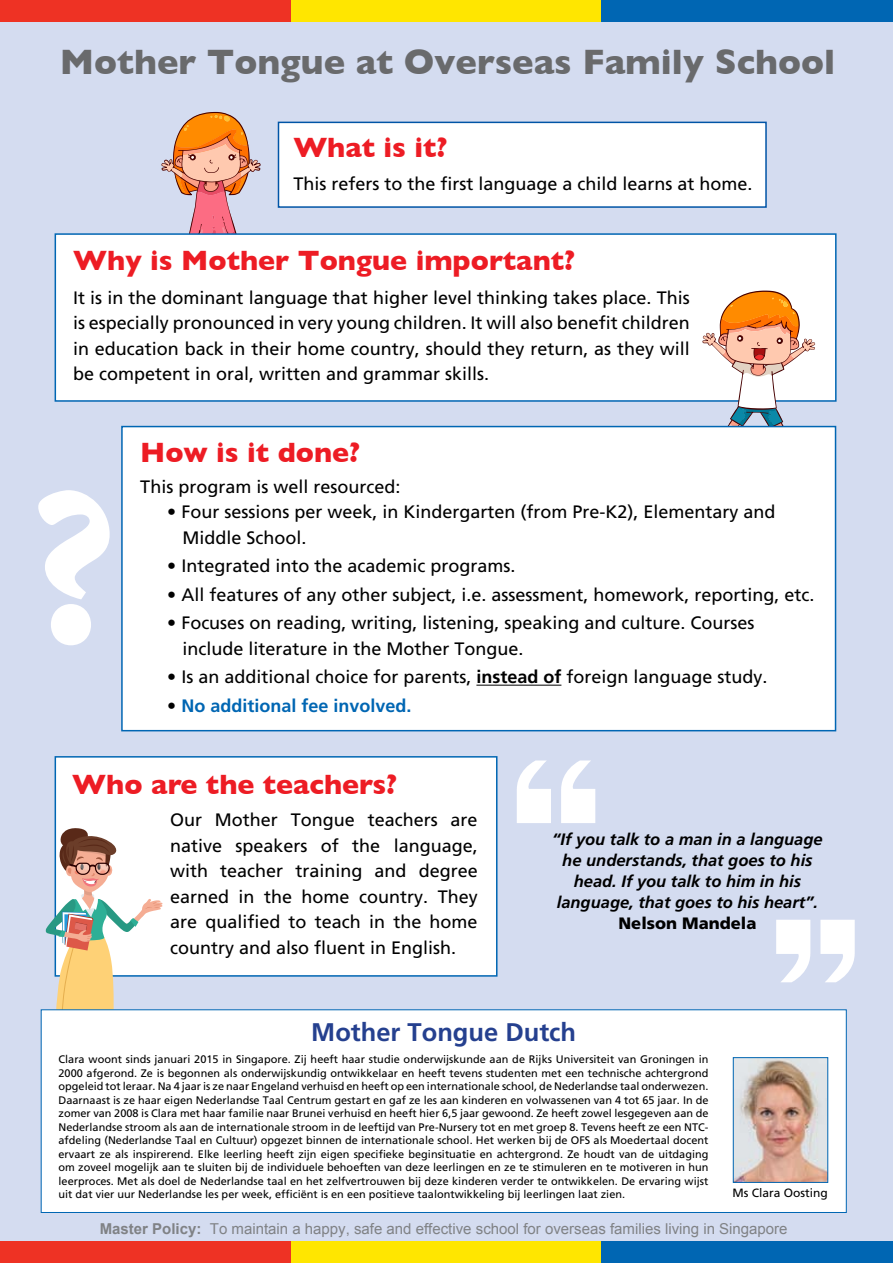
<style>
.page{position:relative;width:893px;height:1263px;background:#fff}
.page>*{position:absolute;margin:0;border:0;box-sizing:border-box;transform-origin:0 0}
.t1{font:700 36px "Gill Sans";color:#696a6c}
.t2{font:700 28.5px "Gill Sans";color:#ed1c24}
.t3{font:700 25.5px "Frutiger";color:#25408f}
.t4{font:18px/25.5px "Frutiger";color:#000;text-align:justify}
.t5{font:700 18px "Frutiger";color:#0066b3}
.t6{font:italic 700 16.5px/21px "Frutiger";color:#000;text-align:center}
.t7{font:900 16.5px "Frutiger";color:#000}
.t8{font:15px "Arial";color:#808285}
.t9{font:12px "Frutiger";color:#000}
.t10{font:10.95px/13.5px "Frutiger";color:#000;text-align:justify}
.s1{font-weight:700}
.s2{font-weight:400;color:#000}
</style>
<div class="page">
<div style="left:0;top:13px;width:893px;height:1237px;background:#d4dcf0"></div>
<svg style="left:161px;top:112px;width:100px;height:121px"></svg>
<div style="left:278px;top:122px;width:489px;height:86px;background:#fff;border:2px solid #0054a6"></div>
<div style="left:55px;top:756px;width:442px;height:221px;background:#fff;border:2px solid #0066b3"></div>
<div style="left:55px;top:233px;width:782px;height:169px;background:#fff;border:2px solid #0066b3"></div>
<div style="left:0;top:0;width:291px;height:21px;background:#ee3224"></div>
<div style="left:291px;top:0;width:312px;height:21px;background:#ffe600"></div>
<div style="left:602px;top:0;width:291px;height:21px;background:#0066b3"></div>
<div style="left:0;top:1242px;width:291px;height:21px;background:#ee3224"></div>
<div style="left:291px;top:1242px;width:312px;height:21px;background:#ffe600"></div>
<div style="left:602px;top:1242px;width:291px;height:21px;background:#0066b3"></div>
<svg style="left:45px;top:828px;width:118px;height:181px"></svg>
<div style="left:41px;top:1009px;width:806px;height:204px;background:#fff;border:1px solid #0066b3"></div>
<svg style="left:38px;top:490px;width:72px;height:155px"></svg>
<svg style="left:702px;top:291px;width:113px;height:135px"></svg>
<div style="left:121px;top:426px;width:715px;height:305px;background:#fff;border:2px solid #0066b3"></div>
<hr style="left:476px;top:685px;width:85px;height:1px;background:#000">
<svg style="left:517px;top:760px;width:34px;height:63px"></svg>
<svg style="left:561px;top:760px;width:34px;height:63px"></svg>
<svg style="left:820px;top:920px;width:35px;height:62px"></svg>
<svg style="left:776px;top:920px;width:34px;height:62px"></svg>
<img style="left:735px;top:1059px;width:91px;height:122px">
<div style="left:733px;top:1057px;width:95px;height:126px;border:1px solid #0066b3"></div>
<h1 class="t1" style="left:60px;top:40px;width:777px">Mother Tongue at Overseas Family School</h1>
<h2 class="t2" style="left:293px;top:131px;width:156px">What is it?</h2>
<h3 class="t4" style="left:293px;top:171px;width:461px">This refers to the first language a child learns at home.</h3>
<h2 class="t2" style="left:73px;top:244px;width:504px">Why is Mother Tongue important?</h2>
<p class="t4" style="left:73px;top:285px;width:618px">It is in the dominant language that higher level thinking takes place. This is especially pronounced in very young children. It will also benefit children in education back in their home country, should they return, as they will be competent in oral, written and grammar skills.</p>
<h2 class="t2" style="left:140px;top:436px;width:221px">How is it done?</h2>
<h3 class="t4" style="left:140px;top:474px;width:262px">This program is well resourced:</h3>
<h3 class="t4" style="left:182px;top:499px;width:595px;text-indent:-15px">• Four sessions per week, in Kindergarten (from Pre-K2), Elementary and<br>Middle School.</h3>
<h3 class="t4" style="left:167px;top:553px;width:350px">• Integrated into the academic programs.</h3>
<h3 class="t4" style="left:167px;top:582px;width:649px">• All features of any other subject, i.e. assessment, homework, reporting, etc.</h3>
<h3 class="t4" style="left:182px;top:610px;width:574px;text-indent:-15px">• Focuses on reading, writing, listening, speaking and culture. Courses include literature in the Mother Tongue.</h3>
<h3 class="t4" style="left:167px;top:664px;width:602px">• Is an additional choice for parents, <span class="s1">instead of</span> foreign language study.</h3>
<h3 class="t5" style="left:167px;top:695px;width:246px"><span class="s2">•</span> No additional fee involved.</h3>
<h2 class="t2" style="left:72px;top:767px;width:326px">Who are the teachers?</h2>
<h3 class="t4" style="left:170px;top:807px;width:309px">Our Mother Tongue teachers are native speakers of the language, with teacher training and degree earned in the home country. They are qualified to teach in the home country and also fluent in English.</h3>
<h3 class="t6" style="left:552px;top:829px;width:272px">“If you talk to a man in a language he understands, that goes to his head. If you talk to him in his language, that goes to his heart”.</h3>
<h3 class="t7" style="left:618px;top:913px;width:140px">Nelson Mandela</h3>
<h3 class="t3" style="left:311px;top:1017px;width:266px">Mother Tongue Dutch</h3>
<p class="t10" style="left:59px;top:1053px;width:651px">Clara woont sinds januari 2015 in Singapore. Zij heeft haar studie onderwijskunde aan de Rijks Universiteit van Groningen in 2000 afgerond. Ze is begonnen als onderwijskundig ontwikkelaar en heeft tevens studenten met een technische achtergrond opgeleid tot leraar. Na 4 jaar is ze naar Engeland verhuisd en heeft op een internationale school, de Nederlandse taal onderwezen.<br>Daarnaast is ze haar eigen Nederlandse Taal Centrum gestart en gaf ze les aan kinderen en volwassenen van 4 tot 65 jaar. In de zomer van 2008 is Clara met haar familie naar Brunei verhuisd en heeft hier 6,5 jaar gewoond. Ze heeft zowel lesgegeven aan de Nederlandse stroom als aan de internationale stroom in de leeftijd van Pre-Nursery tot en met groep 8. Tevens heeft ze een NTC&shy;afdeling (Nederlandse Taal en Cultuur) opgezet binnen de internationale school. Het werken bij de OFS als Moedertaal docent ervaart ze als inspirerend. Elke leerling heeft zijn eigen specifieke beginsituatie en achtergrond. Ze houdt van de uitdaging om zoveel mogelijk aan te sluiten bij de individuele behoeften van deze leerlingen en ze te stimuleren en te motiveren in hun leerproces. Met als doel de Nederlandse taal en het zelfvertrouwen bij deze kinderen verder te ontwikkelen. De ervaring wijst uit dat vier uur Nederlandse les per week, efficiënt is en een positieve taalontwikkeling bij leerlingen laat zien.</p>
<p class="t9" style="left:732px;top:1185px;width:97px">Ms Clara Oosting</p>
<h3 class="t8" style="left:100px;top:1219px;width:689px"><span class="s1">Master Policy:</span> To maintain a happy, safe and effective school for overseas families living in Singapore</h3>
</div>
